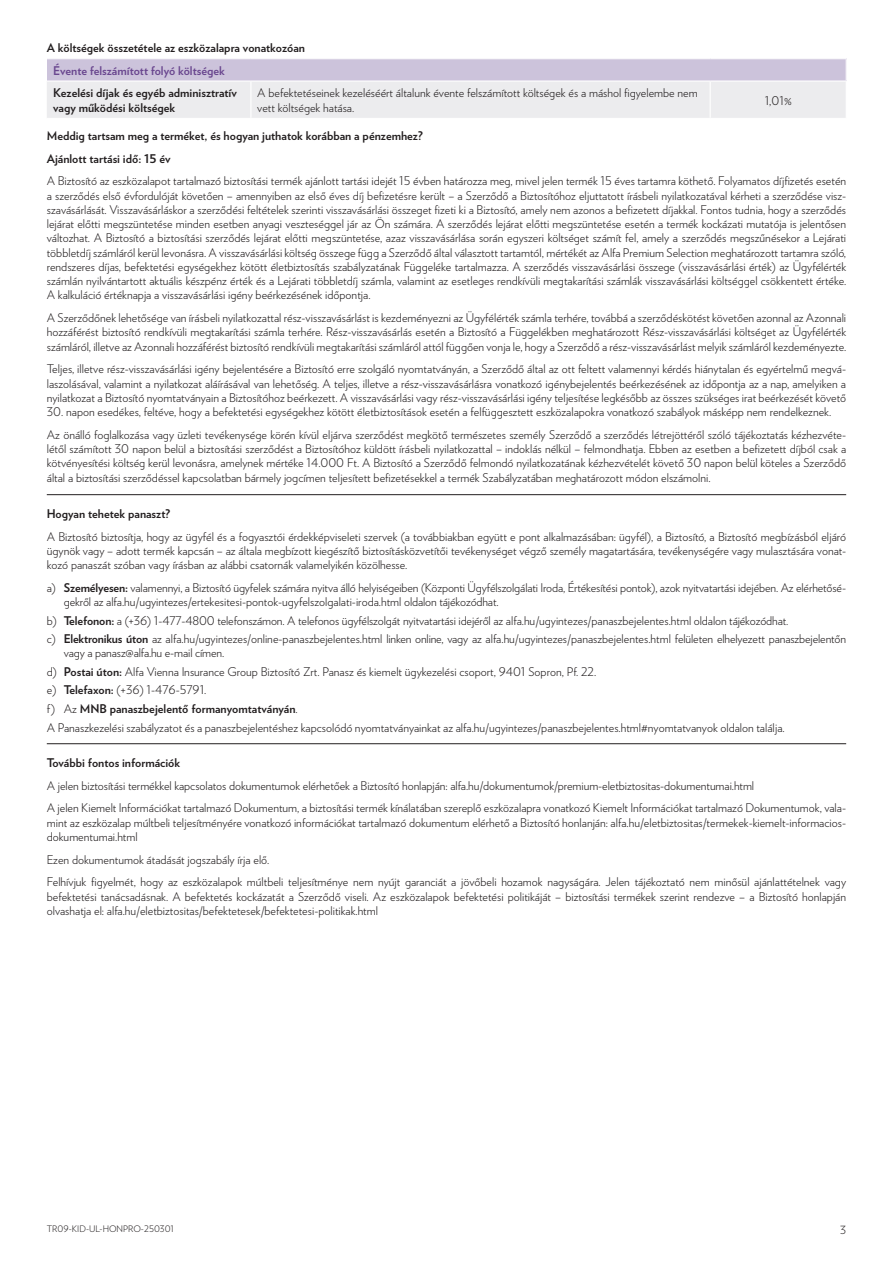
<style>
.page{position:relative;width:893px;height:1263px;background:#fff}
.page>*{position:absolute;margin:0;border:0;box-sizing:border-box;transform-origin:0 0}
.t1{font:300 12px/14.2px "Verlag";color:#231f20}
.t2{font:700 12px/15px "Verlag";color:#231f20}
.t3{font:700 12px "Verlag";color:#6a478f}
.t4{font:300 11.25px "Verlag";color:#231f20}
.t5{font:300 9px "Verlag";color:#231f20}
.s1{font-weight:700}
</style>
<div class="page">
<svg style="left:47px;top:59px;width:800px;height:59px;background:#e0dde7"></svg>
<hr style="left:250px;top:82px;width:1px;height:36px;background:#fff">
<hr style="left:710px;top:80px;width:137px;height:2px;background:#fff">
<hr style="left:710px;top:82px;width:1px;height:36px;background:#fff">
<hr style="left:846px;top:82px;width:1px;height:36px;background:#fff">
<hr style="left:47px;top:80px;width:204px;height:2px;background:#fff">
<hr style="left:251px;top:80px;width:459px;height:2px;background:#fff">
<hr style="left:47px;top:494px;width:799px;height:1px;background:#231f20">
<hr style="left:47px;top:743px;width:799px;height:1px;background:#231f20">
<p class="t2" style="left:47px;top:40px;width:260px">A költségek összetétele az eszközalapra vonatkozóan</p>
<p class="t3" style="left:53px;top:61px;width:173px">Évente felszámított folyó költségek</p>
<p class="t2" style="left:53px;top:85px;width:185px">Kezelési díjak és egyéb adminisztratív vagy működési költségek</p>
<p class="t1" style="left:257px;top:85px;width:442px;line-height:15px">A befektetéseinek kezeléséért általunk évente felszámított költségek és a máshol fiigyelembe nem vett költségek hatása.</p>
<p class="t1" style="left:765px;top:92px;width:29px">1,01%</p>
<p class="t2" style="left:47px;top:124px;width:377px;line-height:22.8px">Meddig tartsam meg a terméket, és hogyan juthatok korábban a pénzemhez?<br>Ajánlott tartási idő: 15 év</p>
<p class="t1" style="left:47px;top:173px;width:801px;text-align:justify">A Biztosító az eszközalapot tartalmazó biztosítási termék ajánlott tartási idejét 15 évben határozza meg, mivel jelen termék 15 éves tartamra köthető. Folyamatos díjfiizetés esetén a szerződés első évfordulóját követően – amennyiben az első éves díj befiizetésre került – a Szerződő a Biztosítóhoz eljuttatott írásbeli nyilatkozatával kérheti a szerződése vis - szavásárlását. Visszavásárláskor a szerződési feltételek szerinti visszavásárlási összeget fiizeti ki a Biztosító, amely nem azonos a befiizetett díjakkal. Fontos tudnia, hogy a szerződés lejárat előtti megszüntetése minden esetben anyagi veszteséggel jár az Ön számára. A szerződés lejárat előtti megszüntetése esetén a termék kockázati mutatója is jelentősen változhat. A Biztosító a biztosítási szerződés lejárat előtti megszüntetése, azaz visszavásárlása során egyszeri költséget számít fel, amely a szerződés megszűnésekor a Lejárati többletdíj számláról kerül levonásra. A visszavásárlási költség összege függ a Szerződő által választott tartamtól, mértékét az Alfa Premium Selection meghatározott tartamra szóló, rendszeres díjas, befektetési egységekhez kötött életbiztosítás szabályzatának Függeléke tartalmazza. A szerződés visszavásárlási összege (visszavásárlási érték) az Ügyfélérték számlán nyilvántartott aktuális készpénz érték és a Lejárati többletdíj számla, valamint az esetleges rendkívüli megtakarítási számlák visszavásárlási költséggel csökkentett értéke.<br>A kalkuláció értéknapja a visszavásárlási igény beérkezésének időpontja.</p>
<p class="t1" style="left:47px;top:310px;width:801px;text-align:justify">A Szerződőnek lehetősége van írásbeli nyilatkozattal rész-visszavásárlást is kezdeményezni az Ügyfélérték számla terhére, továbbá a szerződéskötést követően azonnal az Azonnali hozzáférést biztosító rendkívüli megtakarítási számla terhére. Rész-visszavásárlás esetén a Biztosító a Függelékben meghatározott Rész-visszavásárlási költséget az Ügyfélérték számláról, illetve az Azonnali hozzáférést biztosító rendkívüli megtakarítási számláról attól függően vonja le, hogy a Szerződő a rész-visszavásárlást melyik számláról kezdeményezte.</p>
<p class="t1" style="left:47px;top:361px;width:801px;text-align:justify">Teljes, illetve rész-visszavásárlási igény bejelentésére a Biztosító erre szolgáló nyomtatványán, a Szerződő által az ott feltett valamennyi kérdés hiánytalan és egyértelmű megvá&shy;laszolásával, valamint a nyilatkozat aláírásával van lehetőség. A teljes, illetve a rész-visszavásárlásra vonatkozó igénybejelentés beérkezésének az időpontja az a nap, amelyiken a nyilatkozat a Biztosító nyomtatványain a Biztosítóhoz beérkezett. A visszavásárlási vagy rész-visszavásárlási igény teljesítése legkésőbb az összes szükséges irat beérkezését követő</p>
<p class="t1" style="left:47px;top:400px;width:801px;line-height:22.8px">30. napon esedékes, feltéve, hogy a befektetési egységekhez kötött életbiztosítások esetén a felfüggesztett eszközalapokra vonatkozó szabályok másképp nem rendelkeznek.<br>Az önálló foglalkozása vagy üzleti tevékenysége körén kívül eljárva szerződést megkötő természetes személy Szerződő a szerződés létrejöttéről szóló tájékoztatás kézhezvéte-</p>
<p class="t1" style="left:47px;top:441px;width:801px;text-align:justify">létől számított 30 napon belül a biztosítási szerződést a Biztosítóhoz küldött írásbeli nyilatkozattal – indoklás nélkül – felmondhatja. Ebben az esetben a befiizetett díjból csak a kötvényesítési költség kerül levonásra, amelynek mértéke 14.000 Ft. A Biztosító a Szerződő felmondó nyilatkozatának kézhezvételét követő 30 napon belül köteles a Szerződő által a biztosítási szerződéssel kapcsolatban bármely jogcímen teljesített befiizetésekkel a termék Szabályzatában meghatározott módon elszámolni.</p>
<p class="t2" style="left:47px;top:505px;width:125px">Hogyan tehetek panaszt?</p>
<p class="t1" style="left:47px;top:528px;width:801px;text-align:justify">A Biztosító biztosítja, hogy az ügyfél és a fogyasztói érdekképviseleti szervek (a továbbiakban együtt e pont alkalmazásában: ügyfél), a Biztosító, a Biztosító megbízásból eljáró ügynök vagy – adott termék kapcsán – az általa megbízott kiegészítő biztosításközvetítői tevékenységet végző személy magatartására, tevékenységére vagy mulasztására vonat&shy;kozó panaszát szóban vagy írásban az alábbi csatornák valamelyikén közölhesse.</p>
<p class="t1" style="left:64px;top:580px;width:784px;text-indent:-17px">a) <span class="s1">Személyesen:</span> valamennyi, a Biztosító ügyfelek számára nyitva álló helyiségeiben (Központi Ügyfélszolgálati Iroda, Értékesítési pontok), azok nyitvatartási idejében. Az elérhetősé&shy;gekről az alfa.hu/ugyintezes/ertekesitesi-pontok-ugyfelszolgalati-iroda.html oldalon tájékozódhat.</p>
<p class="t1" style="left:47px;top:610px;width:801px;line-height:18.5px">b) <span class="s1">Telefonon:</span> a (+36) 1-477-4800 telefonszámon. A telefonos ügyfélszolgát nyitvatartási idejéről az alfa.hu/ugyintezes/panaszbejelentes.html oldalon tájékozódhat.<br>c) <span class="s1">Elektronikus úton</span> az alfa.hu/ugyintezes/online-panaszbejelentes.html linken online, vagy az alfa.hu/ugyintezes/panaszbejelentes.html felületen elhelyezett panaszbejelentőn</p>
<p class="t1" style="left:47px;top:643px;width:739px;line-height:18.8px;text-indent:17px">vagy a panasz@alfa.hu e-mail címen.<br>d) <span class="s1">Postai úton:</span> Alfa Vienna Insurance Group Biztosító Zrt. Panasz és kiemelt ügykezelési csoport, 9401 Sopron, Pf. 22.<br>e) <span class="s1">Telefaxon:</span> (+36) 1-476-5791.<br>f) Az <span class="s1">MNB panaszbejelentő formanyomtatványán</span>.<br>A Panaszkezelési szabályzatot és a panaszbejelentéshez kapcsolódó nyomtatványainkat az alfa.hu/ugyintezes/panaszbejelentes.html#nyomtatvanyok oldalon találja.</p>
<p class="t2" style="left:47px;top:754px;width:135px">További fontos információk</p>
<p class="t1" style="left:47px;top:773px;width:801px;line-height:22.8px">A jelen biztosítási termékkel kapcsolatos dokumentumok elérhetőek a Biztosító honlapján: alfa.hu/dokumentumok/premium-eletbiztositas-dokumentumai.html<br>A jelen Kiemelt Információkat tartalmazó Dokumentum, a biztosítási termék kínálatában szereplő eszközalapra vonatkozó Kiemelt Információkat tartalmazó Dokumentumok, vala-</p>
<p class="t1" style="left:47px;top:814px;width:801px">mint az eszközalap múltbeli teljesítményére vonatkozó információkat tartalmazó dokumentum elérhető a Biztosító honlanján: alfa.hu/eletbiztositas/termekek-kiemelt-informacios&shy;dokumentumai.html</p>
<p class="t1" style="left:47px;top:847px;width:801px;line-height:22.8px">Ezen dokumentumok átadását jogszabály írja elő.<br>Felhívjuk fiigyelmét, hogy az eszközalapok múltbeli teljesítménye nem nyújt garanciát a jövőbeli hozamok nagyságára. Jelen tájékoztató nem minősül ajánlattételnek vagy</p>
<p class="t1" style="left:47px;top:888px;width:801px">befektetési tanácsadásnak. A befektetés kockázatát a Szerződő viseli. Az eszközalapok befektetési politikáját – biztosítási termékek szerint rendezve – a Biztosító honlapján olvashatja el: alfa.hu/eletbiztositas/befektetesek/befektetesi-politikak.html</p>
<p class="t5" style="left:47px;top:1222px;width:129px">TR09-KID-UL-HONPRO-250301</p>
<p class="t4" style="left:840px;top:1221px;width:8px">3</p>
</div>
